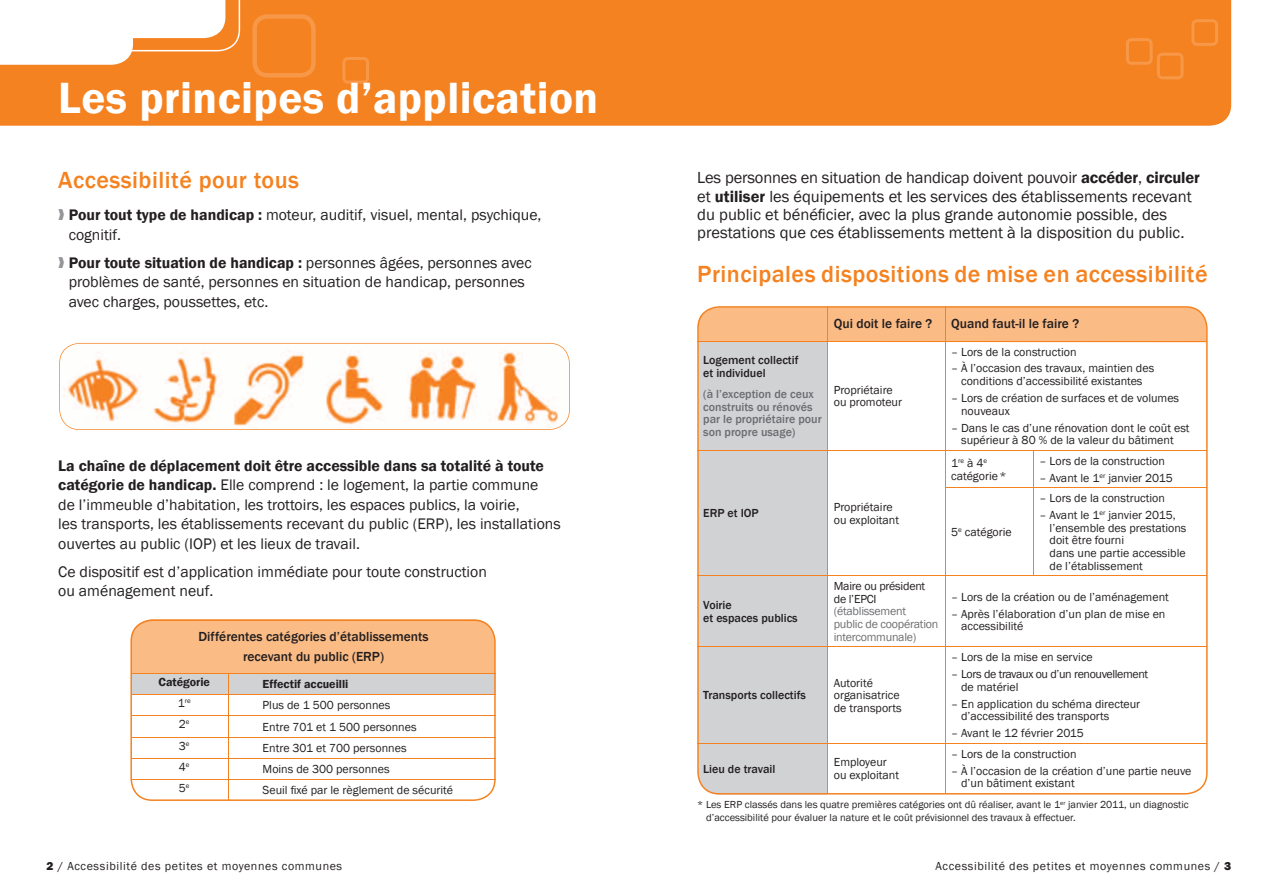
<style>
.page{position:relative;width:1276px;height:893px;background:#fff}
.page>*{position:absolute;margin:0;border:0;box-sizing:border-box;transform-origin:0 0}
.t1{font:600 45px "Franklin Gothic";letter-spacing:.01em;color:#fff}
.t2{font:500 24px "Franklin Gothic";letter-spacing:.02em;color:#f58220}
.t3{font:16.5px/19.5px "Franklin Gothic";color:#231f20}
.t4{font:15.75px/19.5px "Franklin Gothic";color:#231f20}
.t5{font:500 13.5px/19.5px "Franklin Gothic";color:#231f20;text-align:center}
.t6{font:12px/12.6px "Franklin Gothic";color:#231f20}
.t7{font:500 12px/12.6px "Franklin Gothic";color:#231f20}
.t8{font:12px "Franklin Gothic";letter-spacing:.05em;color:#231f20}
.t9{font:500 12px/12.6px "Franklin Gothic";color:#6c6d70}
.t10{font:12px/12.6px "Franklin Gothic";letter-spacing:-.02em;color:#6c6d70}
.t11{font:12px/12.6px "Franklin Gothic";letter-spacing:-.03em;color:#231f20}
.t12{font:600 12px "Franklin Gothic";color:#231f20}
.t13{font:12px/12.6px "Franklin Gothic";letter-spacing:-.02em;color:#231f20}
.t14{font:10.5px/12.6px "Franklin Gothic";color:#231f20}
.t15{font:7.05px "Franklin Gothic";color:#231f20}
.s1{color:#939598}
.s2{font-weight:600}
.s3{font-size:12px}
.s4{font-weight:800}
</style>
<div class="page">
<div style="left:0;top:0;width:1231px;height:126px;background:#f58220"></div>
<svg style="left:252px;top:14px;width:64px;height:64px;background:#f58729"></svg>
<svg style="left:342px;top:57px;width:27px;height:27px"></svg>
<svg style="left:1191px;top:19px;width:27px;height:27px"></svg>
<svg style="left:1126px;top:38px;width:57px;height:41px;background:#f58628"></svg>
<svg style="left:0;top:0;width:240px;height:65px"></svg>
<svg style="left:59px;top:343px;width:511px;height:87px"></svg>
<svg style="left:697px;top:306px;width:510px;height:488px"></svg>
<svg style="left:130px;top:619px;width:366px;height:182px"></svg>
<h1 class="t1" style="left:58px;top:70px;width:541px">Les principes d’application</h1>
<h2 class="t2" style="left:58px;top:165px;width:242px">Accessibilité pour tous</h2>
<h3 class="t4" style="left:69px;top:206px;width:474px;text-indent:-10px"><span class="s1">❱</span> <span class="s2">Pour tout type de handicap :</span> moteur, auditif, visuel, mental, psychique, cognitif.</h3>
<h3 class="t4" style="left:69px;top:253px;width:464px;text-indent:-10px"><span class="s1">❱</span> <span class="s2">Pour toute situation de handicap :</span> personnes âgées, personnes avec problèmes de santé, personnes en situation de handicap, personnes avec charges, poussettes, etc.</h3>
<p class="t4" style="left:58px;top:456px;width:504px"><span class="s2">La chaîne de déplacement doit être accessible dans sa totalité à toute catégorie de handicap.</span> Elle comprend : le logement, la partie commune<br>de l’immeuble d’habitation, les trottoirs, les espaces publics, la voirie,<br>les transports, les établissements recevant du public (ERP), les installations ouvertes au public (IOP) et les lieux de travail.</p>
<h3 class="t4" style="left:58px;top:562px;width:430px">Ce dispositif est d’application immédiate pour toute construction ou aménagement neuf.</h3>
<p class="t5" style="left:198px;top:627px;width:232px">Différentes catégories d’établissements recevant du public (ERP)</p>
<p class="t12" style="left:158px;top:675px;width:53px">Catégorie</p>
<p class="t12" style="left:263px;top:677px;width:87px">Effectif accueilli</p>
<p class="t15" style="left:178px;top:697px;width:14px"><span class="s3">1</span>re</p>
<p class="t6" style="left:263px;top:699px;width:129px">Plus de 1 500 personnes</p>
<p class="t6" style="left:179px;top:718px;width:12px">2<sup>e</sup></p>
<p class="t6" style="left:263px;top:721px;width:155px">Entre 701 et 1 500 personnes</p>
<p class="t6" style="left:179px;top:740px;width:12px">3<sup>e</sup></p>
<p class="t6" style="left:263px;top:742px;width:145px">Entre 301 et 700 personnes</p>
<p class="t6" style="left:179px;top:761px;width:12px">4<sup>e</sup></p>
<p class="t6" style="left:263px;top:763px;width:128px">Moins de 300 personnes</p>
<p class="t6" style="left:179px;top:782px;width:12px">5<sup>e</sup></p>
<p class="t6" style="left:263px;top:784px;width:192px">Seuil fixé par le règlement de sécurité</p>
<h3 class="t3" style="left:697px;top:168px;width:504px">Les personnes en situation de handicap doivent pouvoir <span class="s2">accéder</span>, <span class="s2">circuler </span>et <span class="s2">utiliser</span> les équipements et les services des établissements recevant</h3>
<h3 class="t3" style="left:697px;top:206px;width:489px;line-height:18px">du public et bénéficier, avec la plus grande autonomie possible, des prestations que ces établissements mettent à la disposition du public.</h3>
<h2 class="t2" style="left:697px;top:259px;width:512px">Principales dispositions de mise en accessibilité</h2>
<p class="t5" style="left:834px;top:314px;width:100px">Qui doit le faire ?</p>
<p class="t5" style="left:951px;top:314px;width:130px">Quand faut-il le faire ?</p>
<p class="t7" style="left:703px;top:354px;width:97px">Logement collectif et individuel</p>
<p class="t9" style="left:703px;top:388px;width:120px">(à l’exception de ceux construits ou rénovés par le propriétaire pour son propre usage)</p>
<p class="t6" style="left:834px;top:384px;width:70px">Propriétaire ou promoteur</p>
<p class="t6" style="left:951px;top:345px;width:127px">– Lors de la construction</p>
<p class="t6" style="left:951px;top:362px;width:205px;text-align:center">– À l’occasion des travaux, maintien des conditions d’accessibilité existantes</p>
<p class="t6" style="left:961px;top:392px;width:220px;text-indent:-10px">– Lors de création de surfaces et de volumes nouveaux</p>
<p class="t6" style="left:951px;top:422px;width:240px;text-align:center">– Dans le cas d’une rénovation dont le coût est supérieur à 80 % de la valeur du bâtiment</p>
<p class="t7" style="left:703px;top:507px;width:57px">ERP et IOP</p>
<p class="t6" style="left:834px;top:501px;width:67px">Propriétaire ou exploitant</p>
<p class="t7" style="left:703px;top:599px;width:96px">Voirie<br>et espaces publics</p>
<p class="t7" style="left:703px;top:689px;width:104px">Transports collectifs</p>
<p class="t13" style="left:834px;top:580px;width:93px">Maire ou président de l’EPCI</p>
<p class="t10" style="left:834px;top:605px;width:106px">(établissement<br>public de coopération intercommunale)</p>
<p class="t6" style="left:834px;top:676px;width:70px">Autorité organisatrice de transports</p>
<p class="t6" style="left:951px;top:457px;width:57px">1<sup>re</sup> à 4<sup>e </sup>catégorie *</p>
<p class="t6" style="left:1039px;top:455px;width:127px">– Lors de la construction</p>
<p class="t6" style="left:1039px;top:472px;width:135px">– Avant le 1<sup>er</sup> janvier 2015</p>
<p class="t6" style="left:951px;top:526px;width:62px">5<sup>e</sup> catégorie</p>
<p class="t6" style="left:1039px;top:492px;width:127px">– Lors de la construction</p>
<p class="t6" style="left:1049px;top:509px;width:138px;text-indent:-10px">– Avant le 1<sup>er</sup> janvier 2015, l’ensemble des prestations doit être fourni<br>dans une partie accessible de l’établissement</p>
<p class="t6" style="left:951px;top:591px;width:219px">– Lors de la création ou de l’aménagement</p>
<p class="t6" style="left:961px;top:607px;width:206px;text-indent:-10px">– Après l’élaboration d’un plan de mise en accessibilité</p>
<p class="t6" style="left:951px;top:651px;width:143px">– Lors de la mise en service</p>
<p class="t11" style="left:961px;top:668px;width:189px;text-indent:-10px">– Lors de travaux ou d’un renouvellement de matériel</p>
<p class="t6" style="left:961px;top:698px;width:181px;text-indent:-10px">– En application du schéma directeur d’accessibilité des transports</p>
<p class="t6" style="left:951px;top:727px;width:134px">– Avant le 12 février 2015</p>
<p class="t6" style="left:951px;top:748px;width:127px">– Lors de la construction</p>
<p class="t6" style="left:961px;top:765px;width:232px;text-indent:-10px">– À l’occasion de la création d’une partie neuve d’un bâtiment existant</p>
<p class="t14" style="left:706px;top:799px;width:484px;text-indent:-9px">* Les ERP classés dans les quatre premières catégories ont dû réaliser, avant le 1<sup>er</sup> janvier 2011, un diagnostic d’accessibilité pour évaluer la nature et le coût prévisionnel des travaux à effectuer.</p>
<p class="t7" style="left:703px;top:762px;width:74px">Lieu de travail</p>
<p class="t6" style="left:834px;top:756px;width:67px">Employeur ou exploitant</p>
<p class="t8" style="left:47px;top:859px;width:297px"><span class="s4">2</span> / Accessibilité des petites et moyennes communes</p>
<p class="t8" style="left:935px;top:859px;width:297px">Accessibilité des petites et moyennes communes / <span class="s4">3</span></p>
</div>
